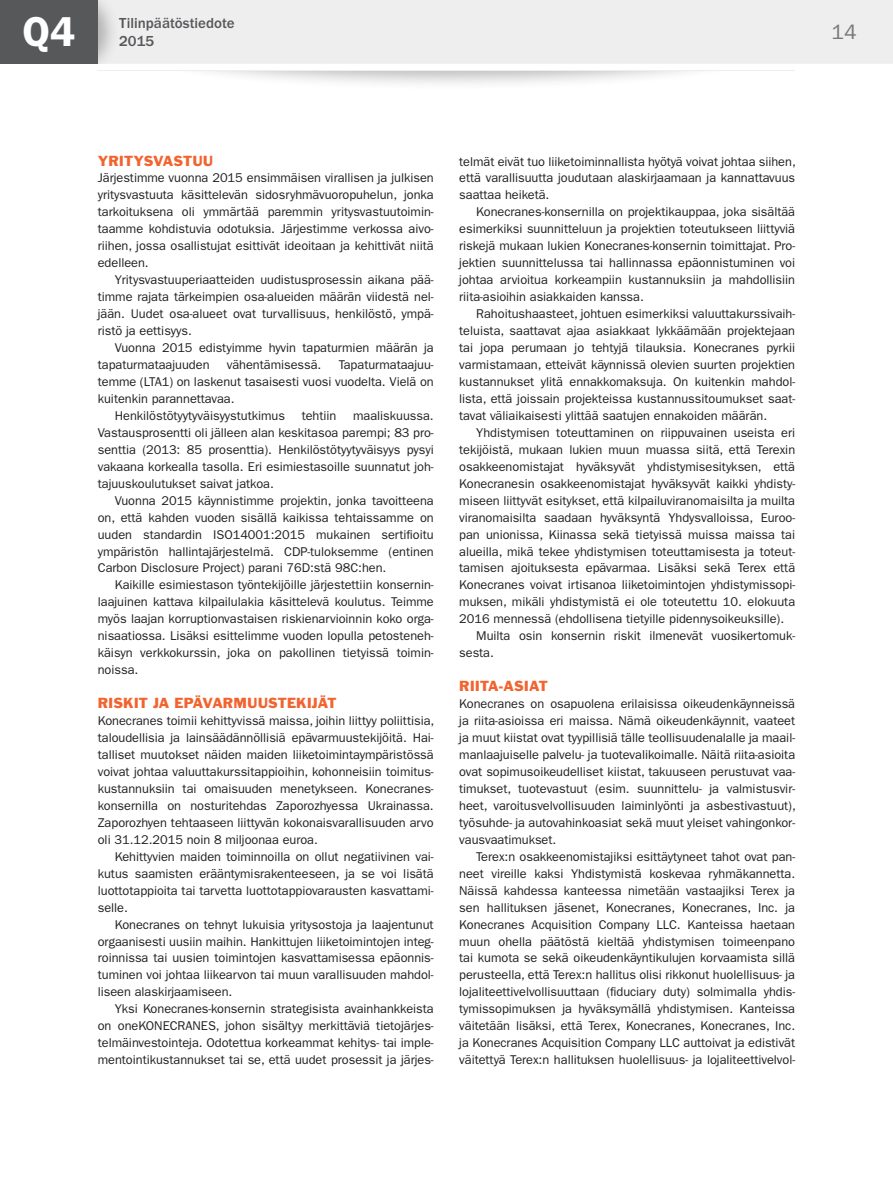
<style>
.page{position:relative;width:893px;height:1191px;background:#fff}
.page>*{position:absolute;margin:0;border:0;box-sizing:border-box;transform-origin:0 0}
.t1{font:600 42px "ITC Franklin Gothic Std";color:#fff}
.t2{font:21px "ITC Franklin Gothic Std";color:#76787b}
.t3{font:500 15px/18px "ITC Franklin Gothic Std";color:#57585a}
.t4{font:13.5px "Franklin Gothic Std";color:#f2642f}
.fi_P_1_base_indent{font:12.75px/17px "ITC Franklin Gothic Std";letter-spacing:-.005em;color:#231f20;text-align:justify}
.fi_P_1_base{font:12.75px/17px "ITC Franklin Gothic Std";letter-spacing:-.005em;color:#231f20;text-align:justify}
</style>
<div class="page">
<div style="left:138px;top:2px;width:623px;height:89px;background:#231f20;opacity:.3"></div>
<div style="left:0;top:53px;width:893px;height:17px;background:#fff"></div>
<div style="left:120px;top:0;width:773px;height:64px;background:#eeeeef"></div>
<div style="left:98px;top:0;width:22px;height:64px;background:#231f20;opacity:.3"></div>
<div style="left:0;top:0;width:98px;height:64px;background:#57585a"></div>
<h1 class="t1" style="left:22px;top:7px;width:54px">Q4</h1>
<p class="t3" style="left:119px;top:14px;width:117px">Tilinpäätöstiedote<br>2015</p>
<h2 class="t2" style="left:831px;top:20px;width:27px">14</h2>
<p class="t4" style="left:98px;top:152px;width:117px">YRITYSVASTUU</p>
<p class="fi_P_1_base" style="left:98px;top:170px;width:337px">Järjestimme vuonna 2015 ensimmäisen virallisen ja julkisen yritysvastuuta käsittelevän sidosryhmävuoropuhelun, jonka tarkoituksena oli ymmärtää paremmin yritysvastuutoimin&shy;taamme kohdistuvia odotuksia. Järjestimme verkossa aivo&shy;riihen, jossa osallistujat esittivät ideoitaan ja kehittivät niitä edelleen.</p>
<p class="fi_P_1_base_indent" style="left:98px;top:271px;width:337px;text-indent:17px">Yritysvastuuperiaatteiden uudistusprosessin aikana pää&shy;timme rajata tärkeimpien osa-alueiden määrän viidestä nel&shy;jään. Uudet osa-alueet ovat turvallisuus, henkilöstö, ympä&shy;ristö ja eettisyys.</p>
<p class="fi_P_1_base_indent" style="left:98px;top:339px;width:337px;text-indent:17px">Vuonna 2015 edistyimme hyvin tapaturmien määrän ja tapaturmataajuuden</p>
<p class="fi_P_1_base_indent" style="left:227px;top:356px;width:96px">vähentämisessä.</p>
<p class="fi_P_1_base_indent" style="left:98px;top:356px;width:337px;text-indent:241px">Tapaturmataajuu&shy;temme (LTA1) on laskenut tasaisesti vuosi vuodelta. Vielä on kuitenkin parannettavaa.</p>
<p class="fi_P_1_base_indent" style="left:115px;top:407px;width:172px">Henkilöstötyytyväisyystutkimus</p>
<p class="fi_P_1_base_indent" style="left:302px;top:407px;width:36px">tehtiin</p>
<p class="fi_P_1_base_indent" style="left:98px;top:407px;width:337px;text-indent:255px">maaliskuussa.<br>Vastausprosentti oli jälleen alan keskitasoa parempi; 83 pro&shy;senttia (2013: 85 prosenttia). Henkilöstötyytyväisyys pysyi vakaana korkealla tasolla. Eri esimiestasoille suunnatut joh&shy;tajuuskoulutukset saivat jatkoa.</p>
<p class="fi_P_1_base_indent" style="left:98px;top:492px;width:337px;text-indent:17px">Vuonna 2015 käynnistimme projektin, jonka tavoitteena on, että kahden vuoden sisällä kaikissa tehtaissamme on uuden standardin ISO14001:2015 mukainen sertifioitu ympäristön hallintajärjestelmä. CDP-tuloksemme (entinen Carbon Disclosure Project) parani 76D:stä 98C:hen.</p>
<p class="fi_P_1_base_indent" style="left:98px;top:577px;width:337px;text-indent:17px">Kaikille esimiestason työntekijöille järjestettiin konsernin&shy;laajuinen kattava kilpailulakia käsittelevä koulutus. Teimme myös laajan korruptionvastaisen riskienarvioinnin koko orga&shy;nisaatiossa. Lisäksi esittelimme vuoden lopulla petosteneh&shy;käisyn verkkokurssin, joka on pakollinen tietyissä toimin&shy;noissa.</p>
<p class="t4" style="left:98px;top:694px;width:240px">RISKIT JA EPÄVARMUUSTEKIJÄT</p>
<p class="fi_P_1_base" style="left:98px;top:712px;width:338px">Konecranes toimii kehittyvissä maissa, joihin liittyy poliittisia, taloudellisia ja lainsäädännöllisiä epävarmuustekijöitä. Hai&shy;talliset muutokset näiden maiden liiketoimintaympäristössä voivat johtaa valuuttakurssitappioihin, kohonneisiin toimitus&shy;kustannuksiin tai omaisuuden menetykseen. Konecranes&shy;konsernilla on nosturitehdas Zaporozhyessa Ukrainassa.<br>Zaporozhyen tehtaaseen liittyvän kokonaisvarallisuuden arvo oli 31.12.2015 noin 8 miljoonaa euroa.</p>
<p class="fi_P_1_base_indent" style="left:98px;top:848px;width:337px;text-indent:17px">Kehittyvien maiden toiminnoilla on ollut negatiivinen vai&shy;kutus saamisten erääntymisrakenteeseen, ja se voi lisätä luottotappioita tai tarvetta luottotappiovarausten kasvattami&shy;selle.</p>
<p class="fi_P_1_base_indent" style="left:98px;top:916px;width:337px;text-indent:17px">Konecranes on tehnyt lukuisia yritysostoja ja laajentunut orgaanisesti uusiin maihin. Hankittujen liiketoimintojen integ&shy;roinnissa tai uusien toimintojen kasvattamisessa epäonnis&shy;tuminen voi johtaa liikearvon tai muun varallisuuden mahdol&shy;liseen alaskirjaamiseen.</p>
<p class="fi_P_1_base_indent" style="left:98px;top:1000px;width:337px;text-indent:17px">Yksi Konecranes-konsernin strategisista avainhankkeista on oneKONECRANES, johon sisältyy merkittäviä tietojärjes&shy;telmäinvestointeja. Odotettua korkeammat kehitys- tai imple&shy;mentointikustannukset tai se, että uudet prosessit ja järjes-</p>
<p class="fi_P_1_base_indent" style="left:459px;top:153px;width:338px">telmät eivät tuo liiketoiminnallista hyötyä voivat johtaa siihen, että varallisuutta joudutaan alaskirjaamaan ja kannattavuus saattaa heiketä.</p>
<p class="fi_P_1_base_indent" style="left:459px;top:204px;width:337px;text-indent:17px">Konecranes-konsernilla on projektikauppaa, joka sisältää esimerkiksi suunnitteluun ja projektien toteutukseen liittyviä riskejä mukaan lukien Konecranes-konsernin toimittajat. Pro&shy;jektien suunnittelussa tai hallinnassa epäonnistuminen voi johtaa arvioitua korkeampiin kustannuksiin ja mahdollisiin riita-asioihin asiakkaiden kanssa.</p>
<p class="fi_P_1_base_indent" style="left:459px;top:305px;width:337px;text-indent:17px">Rahoitushaasteet, johtuen esimerkiksi valuuttakurssivaih&shy;teluista, saattavat ajaa asiakkaat lykkäämään projektejaan tai jopa perumaan jo tehtyjä tilauksia. Konecranes pyrkii varmistamaan, etteivät käynnissä olevien suurten projektien kustannukset ylitä ennakkomaksuja. On kuitenkin mahdol&shy;lista, että joissain projekteissa kustannussitoumukset saat&shy;tavat väliaikaisesti ylittää saatujen ennakoiden määrän.</p>
<p class="fi_P_1_base_indent" style="left:459px;top:424px;width:337px;text-indent:17px">Yhdistymisen toteuttaminen on riippuvainen useista eri tekijöistä, mukaan lukien muun muassa siitä, että Terexin osakkeenomistajat hyväksyvät yhdistymisesityksen, että Konecranesin osakkeenomistajat hyväksyvät kaikki yhdisty&shy;miseen liittyvät esitykset, että kilpailuviranomaisilta ja muilta viranomaisilta saadaan hyväksyntä Yhdysvalloissa, Euroo&shy;pan unionissa, Kiinassa sekä tietyissä muissa maissa tai alueilla, mikä tekee yhdistymisen toteuttamisesta ja toteut&shy;tamisen ajoituksesta epävarmaa. Lisäksi sekä Terex että Konecranes voivat irtisanoa liiketoimintojen yhdistymissopi&shy;muksen, mikäli yhdistymistä ei ole toteutettu 10. elokuuta 2016 mennessä (ehdollisena tietyille pidennysoikeuksille).</p>
<p class="fi_P_1_base_indent" style="left:459px;top:627px;width:337px;text-indent:17px">Muilta osin konsernin riskit ilmenevät vuosikertomuk&shy;sesta.</p>
<p class="t4" style="left:459px;top:677px;width:90px">RIITA-ASIAT</p>
<p class="fi_P_1_base" style="left:459px;top:695px;width:338px">Konecranes on osapuolena erilaisissa oikeudenkäynneissä ja riita-asioissa eri maissa. Nämä oikeudenkäynnit, vaateet ja muut kiistat ovat tyypillisiä tälle teollisuudenalalle ja maail&shy;manlaajuiselle palvelu- ja tuotevalikoimalle. Näitä riita-asioita ovat sopimusoikeudelliset kiistat, takuuseen perustuvat vaa&shy;timukset, tuotevastuut (esim. suunnittelu- ja valmistusvir&shy;heet, varoitusvelvollisuuden laiminlyönti ja asbestivastuut), työsuhde- ja autovahinkoasiat sekä muut yleiset vahingonkor&shy;vausvaatimukset.</p>
<p class="fi_P_1_base_indent" style="left:459px;top:848px;width:337px;text-indent:17px">Terex:n osakkeenomistajiksi esittäytyneet tahot ovat pan&shy;neet vireille kaksi Yhdistymistä koskevaa ryhmäkannetta.<br>Näissä kahdessa kanteessa nimetään vastaajiksi Terex ja sen hallituksen jäsenet, Konecranes, Konecranes, Inc. ja Konecranes Acquisition Company LLC. Kanteissa haetaan muun ohella päätöstä kieltää yhdistymisen toimeenpano tai kumota se sekä oikeudenkäyntikulujen korvaamista sillä perusteella, että Terex:n hallitus olisi rikkonut huolellisuus- ja lojaliteettivelvollisuuttaan (fiduciary duty) solmimalla yhdis&shy;tymissopimuksen ja hyväksymällä yhdistymisen. Kanteissa väitetään lisäksi, että Terex, Konecranes, Konecranes, Inc. ja Konecranes Acquisition Company LLC auttoivat ja edistivät väitettyä Terex:n hallituksen huolellisuus- ja lojaliteettivelvol-</p>
</div>
